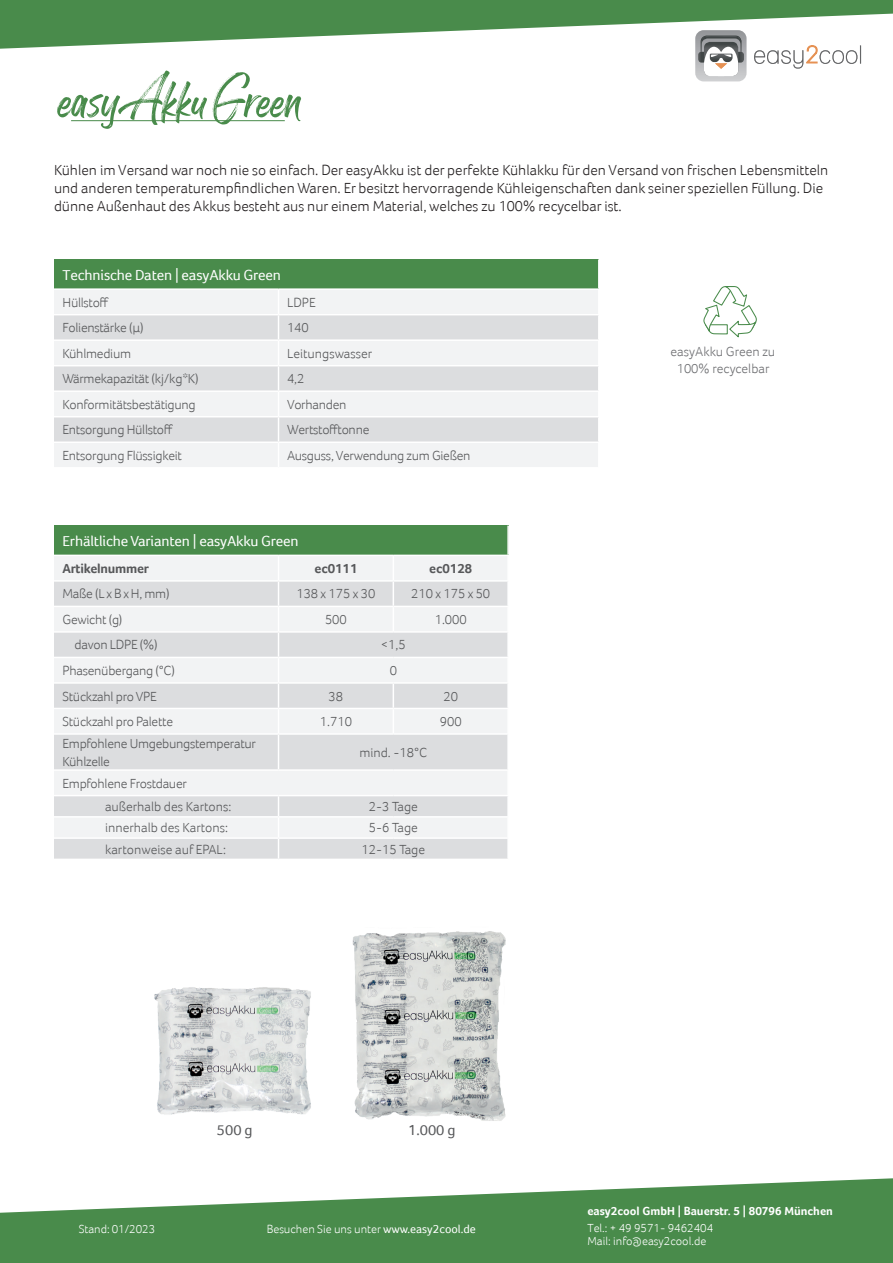
<style>
.page{position:relative;width:893px;height:1263px;background:#fff}
.page>*{position:absolute;margin:0;border:0;box-sizing:border-box;transform-origin:0 0}
.t1{font:57px "Rogthem";color:#498b4b}
.t2{font:300 15px/18px "Foco";color:#231f20}
.t3{font:15px "Foco";letter-spacing:-.01em;color:#fff}
.t4{font:15px "Foco";color:#57585a}
.t5{font:300 13.5px/18px "Foco";letter-spacing:-.02em;color:#57585a}
.t6{font:300 13.5px "Foco";color:#57585a}
.t7{font:300 13.5px/16.2px "Foco";color:#6c6d70;text-align:center}
.t8{font:700 13.5px "Foco";letter-spacing:-.02em;color:#57585a}
.t9{font:300 12px/13.5px "Foco";color:#fff}
.t10{font:700 12px "Foco";color:#fff}
.s1{font-weight:400}
</style>
<div class="page">
<svg style="left:0;top:1178px;width:893px;height:85px;fill:#498b4b"></svg>
<img style="left:154px;top:931px;width:352px;height:190px">
<hr style="left:71px;top:120px;width:214px;height:1px;background:#498b4b">
<div style="left:54px;top:259px;width:545px;height:30px;background:#498b4b"></div>
<div style="left:54px;top:290px;width:544px;height:177px;background:#f2f3f4"></div>
<svg style="left:54px;top:315px;width:544px;height:126px;fill:#dcdddf"></svg>
<hr style="left:598px;top:259px;width:2px;height:29px;background:#fff">
<hr style="left:54px;top:288px;width:225px;height:2px;background:#fff">
<hr style="left:279px;top:288px;width:321px;height:2px;background:#fff">
<hr style="left:54px;top:314px;width:225px;height:1px;background:#fff">
<hr style="left:279px;top:314px;width:321px;height:1px;background:#fff">
<hr style="left:54px;top:339px;width:225px;height:2px;background:#fff">
<hr style="left:279px;top:339px;width:321px;height:2px;background:#fff">
<hr style="left:54px;top:365px;width:225px;height:1px;background:#fff">
<hr style="left:279px;top:365px;width:321px;height:1px;background:#fff">
<hr style="left:54px;top:390px;width:225px;height:2px;background:#fff">
<hr style="left:279px;top:390px;width:321px;height:2px;background:#fff">
<hr style="left:54px;top:416px;width:225px;height:1px;background:#fff">
<hr style="left:279px;top:416px;width:321px;height:1px;background:#fff">
<hr style="left:54px;top:441px;width:225px;height:2px;background:#fff">
<hr style="left:279px;top:441px;width:321px;height:2px;background:#fff">
<svg style="left:278px;top:290px;width:1px;height:177px"></svg>
<div style="left:54px;top:526px;width:454px;height:29px;background:#498b4b"></div>
<div style="left:54px;top:556px;width:453px;height:24px;background:#f2f3f4"></div>
<svg style="left:54px;top:582px;width:453px;height:277px;fill:#dcdddf"></svg>
<hr style="left:507px;top:526px;width:2px;height:29px;background:#fff">
<hr style="left:54px;top:606px;width:225px;height:1px;background:#fff">
<hr style="left:279px;top:606px;width:114px;height:1px;background:#fff">
<hr style="left:393px;top:606px;width:116px;height:1px;background:#fff">
<svg style="left:393px;top:556px;width:1px;height:75px"></svg>
<hr style="left:54px;top:631px;width:225px;height:2px;background:#fff">
<hr style="left:279px;top:631px;width:114px;height:2px;background:#fff">
<hr style="left:393px;top:631px;width:116px;height:2px;background:#fff">
<hr style="left:54px;top:657px;width:225px;height:1px;background:#fff">
<hr style="left:279px;top:657px;width:114px;height:1px;background:#fff">
<hr style="left:393px;top:657px;width:116px;height:1px;background:#fff">
<hr style="left:54px;top:682px;width:225px;height:2px;background:#fff">
<hr style="left:279px;top:682px;width:114px;height:2px;background:#fff">
<hr style="left:393px;top:682px;width:116px;height:2px;background:#fff">
<hr style="left:54px;top:708px;width:225px;height:1px;background:#fff">
<hr style="left:279px;top:708px;width:114px;height:1px;background:#fff">
<svg style="left:278px;top:556px;width:1px;height:177px"></svg>
<hr style="left:393px;top:708px;width:116px;height:1px;background:#fff">
<svg style="left:393px;top:684px;width:1px;height:49px"></svg>
<hr style="left:54px;top:733px;width:225px;height:2px;background:#fff">
<hr style="left:279px;top:733px;width:114px;height:2px;background:#fff">
<hr style="left:278px;top:735px;width:1px;height:34px;background:#fff">
<hr style="left:393px;top:733px;width:116px;height:2px;background:#fff">
<hr style="left:54px;top:769px;width:225px;height:2px;background:#fff">
<hr style="left:279px;top:769px;width:114px;height:2px;background:#fff">
<hr style="left:393px;top:769px;width:116px;height:2px;background:#fff">
<hr style="left:54px;top:795px;width:225px;height:1px;background:#fff">
<hr style="left:279px;top:795px;width:114px;height:1px;background:#fff">
<hr style="left:393px;top:795px;width:116px;height:1px;background:#fff">
<hr style="left:54px;top:816px;width:225px;height:2px;background:#fff">
<hr style="left:279px;top:816px;width:114px;height:2px;background:#fff">
<hr style="left:393px;top:816px;width:116px;height:2px;background:#fff">
<hr style="left:54px;top:837px;width:225px;height:2px;background:#fff">
<hr style="left:279px;top:837px;width:114px;height:2px;background:#fff">
<svg style="left:278px;top:796px;width:1px;height:63px"></svg>
<hr style="left:393px;top:837px;width:116px;height:2px;background:#fff">
<svg style="left:703px;top:286px;width:54px;height:51px"></svg>
<svg style="left:0;top:0;width:893px;height:81px"></svg>
<h1 class="t1" style="left:57px;top:49px;width:246px">easyAkku Green</h1>
<p class="t2" style="left:54px;top:161px;width:776px">Kühlen im Versand war noch nie so einfach. Der easyAkku ist der perfekte Kühlakku für den Versand von frischen Lebensmitteln und anderen temperaturempfindlichen Waren. Er besitzt hervorragende Kühleigenschaften dank seiner speziellen Füllung. Die dünne Außenhaut des Akkus besteht aus nur einem Material, welches zu 100% recycelbar ist.</p>
<p class="t3" style="left:63px;top:266px;width:220px">Technische Daten | easyAkku Green</p>
<p class="t5" style="left:63px;top:293px;width:48px">Hüllstoff</p>
<p class="t5" style="left:287px;top:293px;width:30px">LDPE</p>
<p class="t5" style="left:63px;top:319px;width:83px">Folienstärke (µ)</p>
<p class="t5" style="left:287px;top:319px;width:23px">140</p>
<p class="t5" style="left:63px;top:344px;width:70px">Kühlmedium</p>
<p class="t6" style="left:287px;top:345px;width:87px">Leitungswasser</p>
<p class="t5" style="left:63px;top:370px;width:138px">Wärmekapazität (kj/kg*K)</p>
<p class="t5" style="left:287px;top:370px;width:19px">4,2</p>
<p class="t5" style="left:63px;top:395px;width:135px">Konformitätsbestätigung</p>
<p class="t5" style="left:287px;top:395px;width:61px">Vorhanden</p>
<p class="t5" style="left:63px;top:421px;width:112px">Entsorgung Hüllstoff</p>
<p class="t5" style="left:287px;top:421px;width:84px">Wertstofftonne</p>
<p class="t5" style="left:63px;top:446px;width:121px">Entsorgung Flüssigkeit</p>
<p class="t5" style="left:287px;top:446px;width:185px">Ausguss, Verwendung zum Gießen</p>
<p class="t3" style="left:63px;top:532px;width:238px">Erhältliche Varianten | easyAkku Green</p>
<p class="t8" style="left:63px;top:560px;width:88px">Artikelnummer</p>
<p class="t8" style="left:314px;top:560px;width:44px">ec0111</p>
<p class="t8" style="left:429px;top:560px;width:44px">ec0128</p>
<p class="t5" style="left:63px;top:585px;width:109px">Maße (L x B x H, mm)</p>
<p class="t5" style="left:296px;top:585px;width:81px">138 x 175 x 30</p>
<p class="t5" style="left:411px;top:585px;width:81px">210 x 175 x 50</p>
<p class="t5" style="left:63px;top:610px;width:62px">Gewicht (g)</p>
<p class="t5" style="left:325px;top:610px;width:23px">500</p>
<p class="t5" style="left:435px;top:610px;width:34px">1.000</p>
<p class="t5" style="left:75px;top:636px;width:84px">davon LDPE (%)</p>
<p class="t5" style="left:381px;top:636px;width:26px">&lt;1,5</p>
<p class="t5" style="left:63px;top:661px;width:114px">Phasenübergang (°C)</p>
<p class="t5" style="left:390px;top:661px;width:9px">0</p>
<p class="t5" style="left:63px;top:687px;width:96px">Stückzahl pro VPE</p>
<p class="t5" style="left:329px;top:687px;width:16px">38</p>
<p class="t5" style="left:443px;top:687px;width:16px">20</p>
<p class="t5" style="left:63px;top:712px;width:112px">Stückzahl pro Palette</p>
<p class="t5" style="left:320px;top:712px;width:34px">1.710</p>
<p class="t5" style="left:440px;top:712px;width:23px">900</p>
<p class="t5" style="left:63px;top:734px;width:195px">Empfohlene Umgebungstemperatur<br>Kühlzelle</p>
<p class="t5" style="left:359px;top:743px;width:69px">mind. -18°C</p>
<p class="t5" style="left:105px;top:771px;width:128px;line-height:23.4px;text-indent:-43px">Empfohlene Frostdauer außerhalb des Kartons:</p>
<p class="t5" style="left:369px;top:797px;width:51px">2-3 Tage</p>
<p class="t6" style="left:105px;top:820px;width:125px">innerhalb des Kartons:</p>
<p class="t5" style="left:369px;top:819px;width:51px">5-6 Tage</p>
<p class="t6" style="left:105px;top:841px;width:122px">kartonweise auf EPAL:</p>
<p class="t5" style="left:361px;top:840px;width:65px">12-15 Tage</p>
<p class="t7" style="left:670px;top:344px;width:106px">easyAkku Green zu<br>100% recycelbar</p>
<p class="t9" style="left:79px;top:1222px;width:78px">Stand: 01/2023</p>
<p class="t4" style="left:217px;top:1121px;width:37px">500 g</p>
<p class="t4" style="left:408px;top:1121px;width:49px">1.000 g</p>
<p class="t9" style="left:267px;top:1222px;width:211px">Besuchen Sie uns unter <span class="s1">www.easy2cool.de</span></p>
<p class="t10" style="left:587px;top:1204px;width:247px">easy2cool GmbH | Bauerstr. 5 | 80796 München</p>
<p class="t9" style="left:587px;top:1221px;width:127px">Tel.: + 49 9571- 9462404<br>Mail: info@easy2cool.de</p>
</div>
